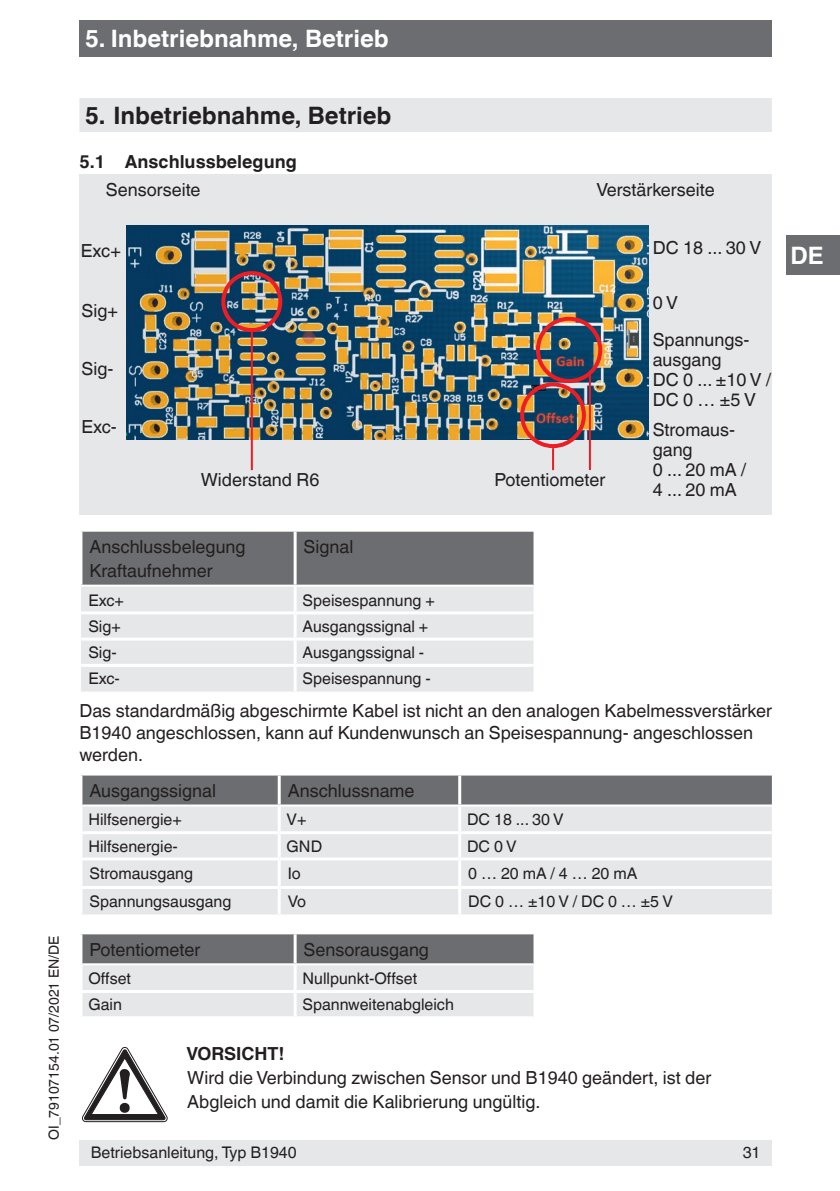
<style>
.page{position:relative;width:840px;height:1191px;background:#fff}
.page>*{position:absolute;margin:0;border:0;box-sizing:border-box;transform-origin:0 0}
.t1{font:700 24px "Helvetica World";color:#fff}
.t2{font:700 24px "Helvetica World";color:#231f20}
.t3{font:18px/20px "Helvetica World";color:#231f20}
.t4{font:700 18px "Helvetica World";color:#231f20}
.t5{font:16px "Helvetica World";color:#231f20}
.t6{font:14px "Helvetica World";color:#231f20}
</style>
<div class="page">
<div style="left:79px;top:1140px;width:692px;height:25px;background:#e6e7e9"></div>
<div style="left:785px;top:236px;width:54px;height:39px;background:#6c6d70"></div>
<div style="left:79px;top:20px;width:692px;height:37px;background:#6c6d70"></div>
<div style="left:79px;top:174px;width:692px;height:340px;background:#e6e7e9"></div>
<img style="left:126px;top:226px;width:522px;height:214px">
<div style="left:79px;top:98px;width:692px;height:34px;background:#e6e7e9"></div>
<div style="left:82px;top:775px;width:689px;height:29px;background:#6c6d70"></div>
<div style="left:82px;top:806px;width:689px;height:108px;background:#e6e7e9"></div>
<hr style="left:277px;top:775px;width:3px;height:29px;background:#fff">
<hr style="left:458px;top:775px;width:3px;height:29px;background:#fff">
<hr style="left:277px;top:806px;width:3px;height:25px;background:#fff">
<hr style="left:458px;top:806px;width:3px;height:25px;background:#fff">
<hr style="left:79px;top:831px;width:200px;height:3px;background:#fff">
<hr style="left:279px;top:831px;width:180px;height:3px;background:#fff">
<hr style="left:277px;top:834px;width:3px;height:23px;background:#fff">
<hr style="left:459px;top:831px;width:312px;height:3px;background:#fff">
<hr style="left:458px;top:834px;width:3px;height:23px;background:#fff">
<hr style="left:79px;top:857px;width:200px;height:3px;background:#fff">
<hr style="left:279px;top:857px;width:180px;height:3px;background:#fff">
<hr style="left:277px;top:860px;width:3px;height:26px;background:#fff">
<hr style="left:459px;top:857px;width:312px;height:3px;background:#fff">
<hr style="left:458px;top:860px;width:3px;height:26px;background:#fff">
<hr style="left:79px;top:886px;width:200px;height:3px;background:#fff">
<hr style="left:279px;top:886px;width:180px;height:3px;background:#fff">
<hr style="left:277px;top:889px;width:3px;height:25px;background:#fff">
<hr style="left:459px;top:886px;width:312px;height:3px;background:#fff">
<hr style="left:458px;top:889px;width:3px;height:25px;background:#fff">
<svg style="left:82px;top:934px;width:451px;height:82px"></svg>
<hr style="left:293px;top:934px;width:3px;height:29px;background:#fff">
<hr style="left:82px;top:963px;width:213px;height:2px;background:#fff">
<hr style="left:295px;top:963px;width:238px;height:2px;background:#fff">
<hr style="left:293px;top:965px;width:3px;height:25px;background:#fff">
<hr style="left:79px;top:990px;width:216px;height:3px;background:#fff">
<hr style="left:295px;top:990px;width:238px;height:3px;background:#fff">
<hr style="left:293px;top:993px;width:3px;height:23px;background:#fff">
<div style="left:82px;top:531px;width:451px;height:53px;background:#6c6d70"></div>
<div style="left:81px;top:587px;width:452px;height:104px;background:#e6e7e9"></div>
<hr style="left:293px;top:531px;width:3px;height:53px;background:#fff">
<hr style="left:293px;top:586px;width:3px;height:25px;background:#fff">
<hr style="left:81px;top:611px;width:214px;height:3px;background:#fff">
<hr style="left:295px;top:611px;width:238px;height:3px;background:#fff">
<hr style="left:293px;top:614px;width:3px;height:23px;background:#fff">
<hr style="left:81px;top:637px;width:214px;height:3px;background:#fff">
<hr style="left:295px;top:637px;width:238px;height:3px;background:#fff">
<hr style="left:293px;top:640px;width:3px;height:24px;background:#fff">
<hr style="left:81px;top:664px;width:214px;height:3px;background:#fff">
<hr style="left:295px;top:664px;width:238px;height:3px;background:#fff">
<hr style="left:293px;top:667px;width:3px;height:24px;background:#fff">
<div style="left:535px;top:317px;width:67px;height:66px;border:4px solid #ee1d23;border-radius:50%"></div>
<div style="left:221px;top:271px;width:61px;height:61px;border:4px solid #ee1d23;border-radius:50%"></div>
<div style="left:520px;top:382px;width:65px;height:66px;border:4px solid #ee1d23;border-radius:50%"></div>
<hr style="left:551px;top:448px;width:2px;height:22px;background:#ee1d23">
<hr style="left:588px;top:372px;width:2px;height:98px;background:#ee1d23">
<hr style="left:251px;top:332px;width:2px;height:138px;background:#ee1d23">
<svg style="left:82px;top:1047px;width:85px;height:74px"></svg>
<h1 class="t1" style="left:85px;top:25px;width:305px">5. Inbetriebnahme, Betrieb</h1>
<p class="t6" style="left:46px;top:1140px;width:205px;rotate:-90deg">OI_79107154.01 07/2021 EN/DE</p>
<h1 class="t2" style="left:85px;top:101px;width:308px">5. Inbetriebnahme, Betrieb</h1>
<p class="t4" style="left:79px;top:151px;width:219px">5.1 Anschlussbelegung</p>
<p class="t3" style="left:106px;top:180px;width:96px">Sensorseite</p>
<p class="t3" style="left:596px;top:180px;width:120px">Verstärkerseite</p>
<p class="t3" style="left:81px;top:240px;width:42px">Exc+</p>
<p class="t3" style="left:81px;top:301px;width:38px">Sig+</p>
<p class="t3" style="left:81px;top:359px;width:33px">Sig-</p>
<p class="t3" style="left:81px;top:417px;width:37px">Exc-</p>
<p class="t3" style="left:201px;top:469px;width:120px">Widerstand R6</p>
<p class="t3" style="left:494px;top:469px;width:112px">Potentiometer</p>
<p class="t3" style="left:652px;top:238px;width:110px">DC 18 ... 30 V</p>
<p class="t3" style="left:652px;top:292px;width:27px">0 V</p>
<p class="t3" style="left:652px;top:330px;width:120px">Spannungs&shy;ausgang<br>DC 0 ... ±10 V /<br>DC 0 … ±5 V</p>
<p class="t3" style="left:652px;top:419px;width:95px">Stromaus&shy;gang<br>0 ... 20 mA /<br>4 ... 20 mA</p>
<p class="t3" style="left:89px;top:535px;width:157px;line-height:24px">Anschlussbelegung<br>Kraftaufnehmer</p>
<p class="t3" style="left:303px;top:537px;width:51px">Signal</p>
<p class="t5" style="left:88px;top:590px;width:37px">Exc+</p>
<p class="t5" style="left:302px;top:590px;width:134px">Speisespannung +</p>
<p class="t5" style="left:88px;top:617px;width:34px">Sig+</p>
<p class="t5" style="left:302px;top:617px;width:127px">Ausgangssignal +</p>
<p class="t5" style="left:88px;top:643px;width:30px">Sig-</p>
<p class="t5" style="left:302px;top:643px;width:123px">Ausgangssignal -</p>
<p class="t5" style="left:88px;top:669px;width:33px">Exc-</p>
<p class="t5" style="left:302px;top:669px;width:130px">Speisespannung -</p>
<p class="t3" style="left:79px;top:700px;width:693px;line-height:22px">Das standardmäßig abgeschirmte Kabel ist nicht an den analogen Kabelmessverstärker<br>B1940 angeschlossen, kann auf Kundenwunsch an Speisespannung- angeschlossen werden.</p>
<p class="t3" style="left:89px;top:780px;width:128px">Ausgangssignal</p>
<p class="t3" style="left:287px;top:780px;width:128px">Anschlussname</p>
<p class="t5" style="left:88px;top:810px;width:95px">Hilfsenergie+</p>
<p class="t5" style="left:286px;top:810px;width:21px">V+</p>
<p class="t5" style="left:467px;top:810px;width:98px">DC 18 ... 30 V</p>
<p class="t5" style="left:88px;top:836px;width:91px">Hilfsenergie-</p>
<p class="t5" style="left:286px;top:836px;width:37px">GND</p>
<p class="t5" style="left:467px;top:836px;width:51px">DC 0 V</p>
<p class="t5" style="left:89px;top:864px;width:105px">Stromausgang</p>
<p class="t5" style="left:287px;top:864px;width:15px">Io</p>
<p class="t5" style="left:468px;top:864px;width:170px">0 … 20 mA / 4 … 20 mA</p>
<p class="t5" style="left:89px;top:892px;width:143px">Spannungsausgang</p>
<p class="t5" style="left:287px;top:892px;width:20px">Vo</p>
<p class="t5" style="left:468px;top:892px;width:206px">DC 0 … ±10 V / DC 0 … ±5 V</p>
<p class="t3" style="left:89px;top:939px;width:112px">Potentiometer</p>
<p class="t3" style="left:303px;top:939px;width:127px">Sensorausgang</p>
<p class="t5" style="left:88px;top:969px;width:44px">Offset</p>
<p class="t5" style="left:302px;top:969px;width:116px">Nullpunkt-Offset</p>
<p class="t5" style="left:88px;top:995px;width:35px">Gain</p>
<p class="t5" style="left:302px;top:995px;width:153px">Spannweitenabgleich</p>
<p class="t4" style="left:186px;top:1043px;width:100px">VORSICHT!</p>
<p class="t3" style="left:187px;top:1065px;width:525px;line-height:24px">Wird die Verbindung zwischen Sensor und B1940 geändert, ist der<br>Abgleich und damit die Kalibrierung ungültig.</p>
<p class="t5" style="left:91px;top:1143px;width:207px">Betriebsanleitung, Typ B1940</p>
<p class="t5" style="left:742px;top:1143px;width:19px">31</p>
<h1 class="t1" style="left:789px;top:242px;width:35px">DE</h1>
</div>
